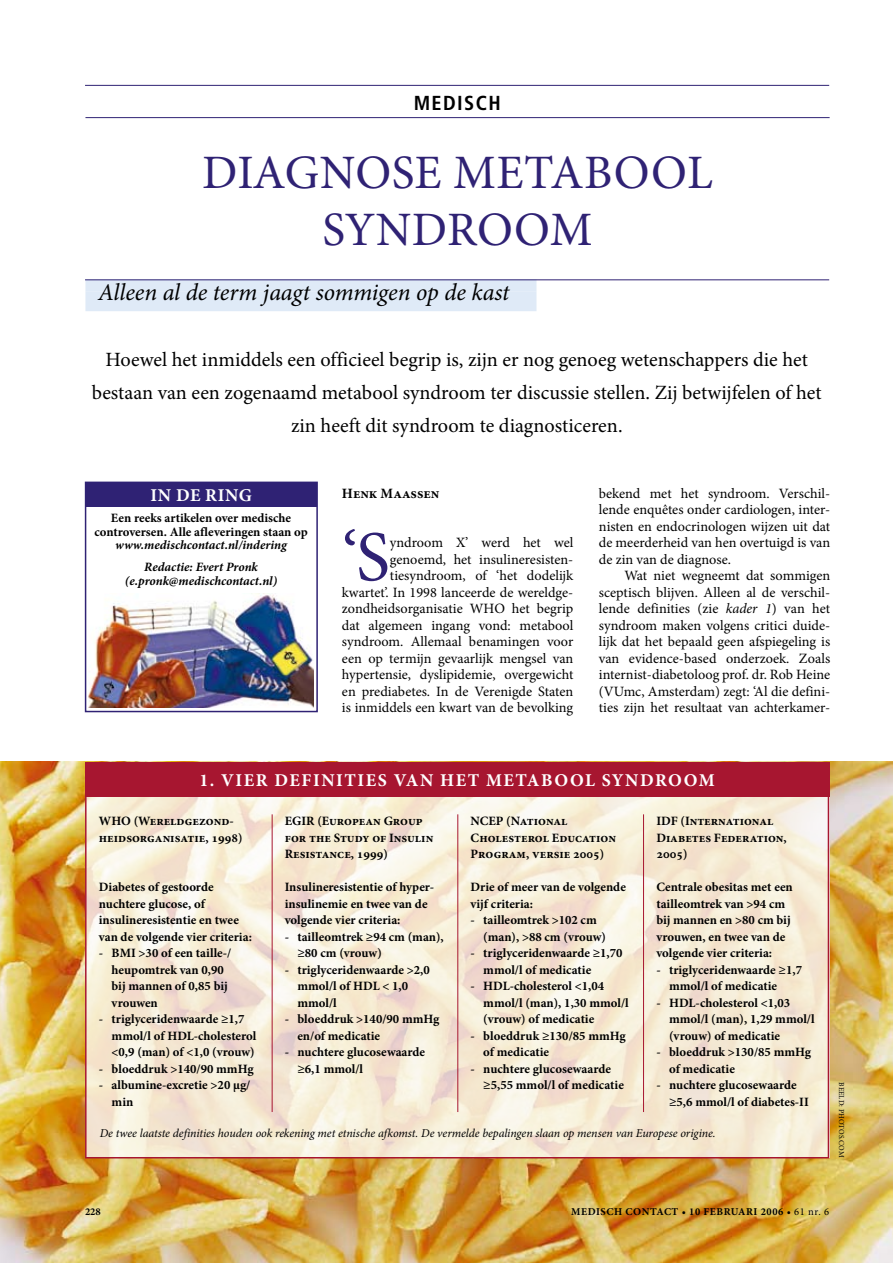
<style>
.page{position:relative;width:893px;height:1263px;background:#fff}
.page>*{position:absolute;margin:0;border:0;box-sizing:border-box;transform-origin:0 0}
.t1{font:71.55px "Minion Pro";color:#2f2274}
.t2{font:48px/57px "Minion Pro";letter-spacing:.01em;color:#2f2274}
.t3{font:italic 24px "Minion Pro";letter-spacing:-.005em;color:#000}
.t4{font:20.25px/33px "Minion Pro";color:#000;text-align:center}
.t5{font:700 condensed 20.25px "Frutiger";letter-spacing:.065em;color:#000}
.t6{font:700 18px "Minion Pro";color:#fff}
.t7{font:14.25px/16.5px "Minion Pro";color:#000;text-align:justify}
.t8{font:700 14.25px "Minion Pro";color:#000}
.t9{font:700 12.75px/16.5px "Minion Pro";color:#000}
.t10{font:italic 700 12.75px/22px "Minion Pro";letter-spacing:-.005em;color:#000;text-align:center}
.t11{font:italic 12px "Minion Pro";letter-spacing:-.005em;color:#000}
.t12{font:700 10.5px "Minion Pro";letter-spacing:.05em;color:#000}
.t13{font:7.5px "Minion Pro";letter-spacing:.01em;color:#000}
.s1{font-style:italic}
.s2{font-weight:400}
</style>
<div class="page">
<hr style="left:85px;top:85px;width:744px;height:1px;background:#2f2274">
<img style="left:0;top:762px;width:893px;height:501px">
<svg style="left:88px;top:796px;width:738px;height:359px;background:#f5ead7"></svg>
<div style="left:85px;top:279px;width:451px;height:12px;background:#dfeaf7"></div>
<div style="left:85px;top:291px;width:451px;height:20px;background:#dfeaf7"></div>
<hr style="left:85px;top:279px;width:744px;height:1px;background:#2f2274">
<hr style="left:85px;top:117px;width:745px;height:1px;background:#2f2274">
<div style="left:85px;top:762px;width:744px;height:34px;background:#a71630"></div>
<hr style="left:272px;top:814px;width:1px;height:298px;background:#a71630">
<hr style="left:457px;top:814px;width:1px;height:298px;background:#a71630">
<hr style="left:643px;top:814px;width:1px;height:298px;background:#a71630">
<div style="left:85px;top:482px;width:233px;height:230px;border:2px solid #2f2274"></div>
<div style="left:86px;top:482px;width:231px;height:25px;background:#2f2274"></div>
<img style="left:89px;top:593px;width:224px;height:115px">
<div style="left:85px;top:762px;width:744px;height:396px;border:2px solid #a71630"></div>
<h3 class="t5" style="left:414px;top:91px;width:88px">MEDISCH</h3>
<h2 class="t2" style="left:322px;top:144px;width:392px;text-indent:-120px">Diagnose metabool syndroo</h2>
<h2 class="t2" style="left:550px;top:201px;width:44px">m</h2>
<h3 class="t3" style="left:98px;top:276px;width:413px">Alleen al de term jaagt sommigen op de kast</h3>
<h3 class="t4" style="left:92px;top:343px;width:731px">Hoewel het inmiddels een officieel begrip is, zijn er nog genoeg wetenschappers die het bestaan van een zogenaamd metabool syndroom ter discussie stellen. Zij betwijfelen of het zin heeft dit syndroom te diagnosticeren.</h3>
<h3 class="t6" style="left:151px;top:482px;width:68px">indering</h3>
<p class="t9" style="left:94px;top:511px;width:215px;line-height:13.5px;text-align:center">Een reeks artikelen over medische controversen. Alle afleveringen staan op</p>
<p class="t10" style="left:115px;top:534px;width:173px">www.medischcontact.nl/indering<br>Redactie: Evert Pronk</p>
<p class="t10" style="left:125px;top:570px;width:154px">(e.pronk@medischcontact.nl)</p>
<p class="t8" style="left:342px;top:483px;width:99px">Henk Maassen</p>
<h1 class="t1" style="left:342px;top:509px;width:49px">‘S</h1>
<p class="t7" style="left:342px;top:534px;width:233px;text-align:right">yndroom X’ werd het wel genoemd, het insulineresisten&shy;tiesyndroom, of ‘het dodelijk kwartet’. In 1998 lanceerde de wereldge&shy;zondheidsorganisatie WHO het begrip dat algemeen ingang vond: metabool syndroom. Allemaal benamingen voor een op termijn gevaarlijk mengsel van hypertensie, dyslipidemie, overgewicht en prediabetes. In de Verenigde Staten is inmiddels een kwart van de bevolking</p>
<p class="t7" style="left:599px;top:485px;width:233px">bekend met het syndroom. Verschil&shy;lende enquêtes onder cardiologen, inter&shy;nisten en endocrinologen wijzen uit dat de meerderheid van hen overtuigd is van de zin van de diagnose.</p>
<p class="t7" style="left:599px;top:567px;width:233px;text-indent:26px">Wat niet wegneemt dat sommigen sceptisch blijven. Alleen al de verschil&shy;lende definities (zie <span class="s1">kader 1</span>) van het syndroom maken volgens critici duide&shy;lijk dat het bepaald geen afspiegeling is van evidence-based onderzoek. Zoals internist-diabetoloog prof. dr. Rob Heine (VUmc, Amsterdam) zegt: ‘Al die defini&shy;ties zijn het resultaat van achterkamer-</p>
<h3 class="t6" style="left:199px;top:767px;width:48px">1. Vier</h3>
<h3 class="t6" style="left:275px;top:767px;width:13px">definities</h3>
<h3 class="t6" style="left:394px;top:767px;width:15px">van</h3>
<h3 class="t6" style="left:440px;top:767px;width:14px">het</h3>
<h3 class="t6" style="left:486px;top:767px;width:15px">metabool</h3>
<h3 class="t6" style="left:602px;top:767px;width:40px">syndroom</h3>
<p class="t9" style="left:99px;top:813px;width:145px">WHO (Wereldgezond&shy;heids-organisatie, 1998)</p>
<p class="t9" style="left:99px;top:879px;width:155px">Diabetes of gestoorde nuchtere glucose, of insulineresistentie en twee van de volgende vier criteria:</p>
<p class="t9" style="left:112px;top:945px;width:121px;text-indent:-13px">- BMI &gt;30 of een taille-/ heupomtrek van 0,90 bij mannen of 0,85 bij vrouwen</p>
<p class="t9" style="left:112px;top:1011px;width:146px;text-indent:-13px">- triglyceridenwaarde ≥1,7 mmol/l of HDL-cholesterol &lt;0,9 (man) of &lt;1,0 (vrouw)</p>
<p class="t9" style="left:99px;top:1060px;width:156px">- bloeddruk &gt;140/90 mmHg</p>
<p class="t9" style="left:112px;top:1077px;width:140px;text-indent:-13px">- albumine-excretie &gt;20 µg/ min</p>
<p class="t9" style="left:285px;top:813px;width:150px">EGIR (European Group for the Study of Insulin<br>Resistance, 1999)</p>
<p class="t9" style="left:285px;top:879px;width:151px">Insulineresistentie of hyper&shy;insulinemie en twee van de volgende vier criteria:</p>
<p class="t9" style="left:297px;top:928px;width:148px;text-indent:-13px">- tailleomtrek ≥94 cm (man), ≥80 cm (vrouw)</p>
<p class="t9" style="left:297px;top:961px;width:134px;text-indent:-13px">- triglyceridenwaarde &gt;2,0 mmol/l of HDL &lt; 1,0 mmol/l</p>
<p class="t9" style="left:297px;top:1011px;width:144px;text-indent:-13px">- bloeddruk &gt;140/90 mmHg en/of medicatie</p>
<p class="t9" style="left:297px;top:1044px;width:129px;text-indent:-13px">- nuchtere glucosewaarde ≥6,1 mmol/l</p>
<p class="t9" style="left:470px;top:813px;width:147px">NCEP (National<br>Cholesterol Education<br>Program, versie 2005)</p>
<p class="t9" style="left:470px;top:879px;width:157px">Drie of meer van de volgende vijf criteria:</p>
<p class="t9" style="left:483px;top:912px;width:124px;text-indent:-13px">- tailleomtrek &gt;102 cm (man), &gt;88 cm (vrouw)</p>
<p class="t9" style="left:483px;top:945px;width:141px;text-indent:-13px">- triglyceridenwaarde ≥1,70 mmol/l of medicatie</p>
<p class="t9" style="left:483px;top:978px;width:147px;text-indent:-13px">- HDL-cholesterol &lt;1,04 mmol/l (man), 1,30 mmol/l (vrouw) of medicatie</p>
<p class="t9" style="left:483px;top:1027px;width:144px;text-indent:-13px">- bloeddruk ≥130/85 mmHg of medicatie</p>
<p class="t9" style="left:483px;top:1060px;width:142px;text-indent:-13px">- nuchtere glucosewaarde ≥5,55 mmol/l of medicatie</p>
<p class="t9" style="left:656px;top:813px;width:132px">IDF (International<br>Diabetes Federation,<br>2005)</p>
<p class="t9" style="left:656px;top:879px;width:138px">Centrale obesitas met een tailleomtrek van &gt;94 cm bij mannen en &gt;80 cm bij vrouwen, en twee van de volgende vier criteria:</p>
<p class="t9" style="left:669px;top:961px;width:134px;text-indent:-13px">- triglyceridenwaarde ≥1,7 mmol/l of medicatie</p>
<p class="t9" style="left:669px;top:994px;width:147px;text-indent:-13px">- HDL-cholesterol &lt;1,03 mmol/l (man), 1,29 mmol/l (vrouw) of medicatie</p>
<p class="t9" style="left:669px;top:1044px;width:144px;text-indent:-13px">- bloeddruk &gt;130/85 mmHg of medicatie</p>
<p class="t9" style="left:669px;top:1077px;width:141px;text-indent:-13px">- nuchtere glucosewaarde ≥5,6 mmol/l of diabetes-II</p>
<p class="t11" style="left:100px;top:1125px;width:617px">De twee laatste definities houden ook rekening met etnische afkomst. De vermelde bepalingen slaan op mensen van Europese origine.</p>
<p class="t13" style="left:847px;top:1082px;width:77px;rotate:90deg">Beeld : photos.com</p>
<p class="t12" style="left:85px;top:1204px;width:17px">228</p>
<p class="t12" style="left:571px;top:1204px;width:259px">MEDISCH CONTACT • 10 FEBRUARI 2006 • <span class="s2">61 nr. 6</span></p>
</div>
